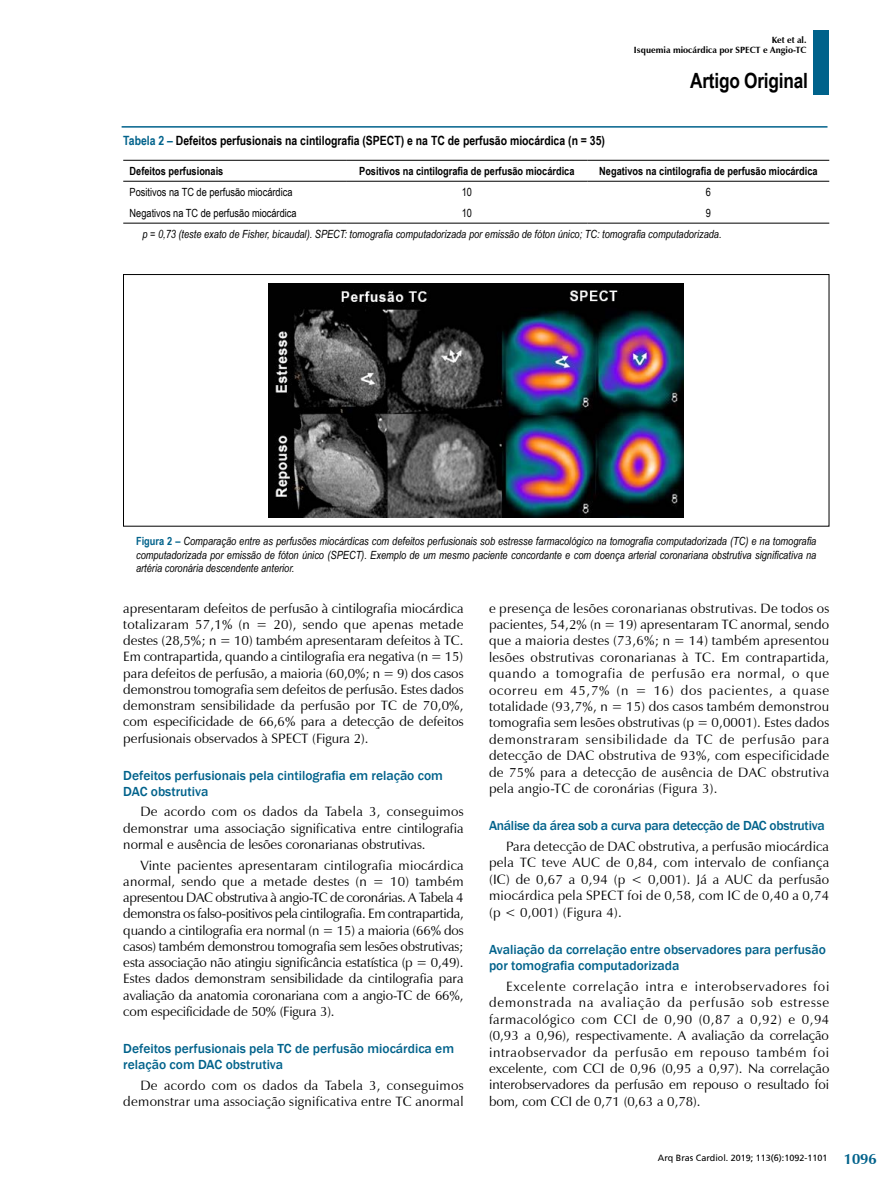
<style>
.page{position:relative;width:893px;height:1191px;background:#fff}
.page>*{position:absolute;margin:0;border:0;box-sizing:border-box;transform-origin:0 0}
.t1{font:700 21px "Arial Narrow";letter-spacing:-.01em;color:#000}
.t2{font:700 15px "Zapf Humanist 601 BT";color:#00628b}
.t3{font:13.5px/16.4px "Zapf Humanist 601 BT";color:#000;text-align:justify}
.t4{font:500 13.5px/16.2px "Franklin Gothic";color:#00628b}
.t5{font:13.5px/16.2px "Zapf Humanist 601 BT";letter-spacing:.02em;color:#000;text-align:right}
.t6{font:500 13.5px "Franklin Gothic";letter-spacing:-.02em;color:#00628b}
.t7{font:700 12.75px "Arial Narrow";color:#000}
.t8{font:italic 11.25px/13.5px "Arial Narrow";color:#000;text-align:justify}
.t9{font:700 11.25px "Arial Narrow";color:#000}
.t10{font:11.25px "Arial Narrow";color:#000}
.t11{font:700 9px/10.8px "Zapf Humanist 601 BT";color:#000;text-align:right}
.t12{font:9px "Frutiger";color:#000}
.s1{color:#00628b}
.s2{font-weight:700;font-style:normal;color:#00628b}
</style>
<div class="page">
<hr style="left:122px;top:126px;width:705px;height:2px;background:#00628b">
<div style="left:813px;top:30px;width:16px;height:64px;background:#00628b"></div>
<hr style="left:123px;top:160px;width:223px;height:1px;background:#000">
<hr style="left:346px;top:160px;width:242px;height:1px;background:#000">
<hr style="left:588px;top:160px;width:241px;height:1px;background:#000">
<hr style="left:123px;top:181px;width:223px;height:1px;background:#000">
<hr style="left:346px;top:181px;width:242px;height:1px;background:#000">
<hr style="left:588px;top:181px;width:241px;height:1px;background:#000">
<hr style="left:123px;top:223px;width:223px;height:1px;background:#000">
<hr style="left:346px;top:223px;width:242px;height:1px;background:#000">
<hr style="left:588px;top:223px;width:241px;height:1px;background:#000">
<img style="left:269px;top:284px;width:415px;height:233px">
<div style="left:123px;top:274px;width:706px;height:252px;border:1px solid #000"></div>
<p class="t11" style="left:634px;top:34px;width:174px">Ket et al.<br>Isquemia miocárdica por SPECT e Angio-TC</p>
<h1 class="t1" style="left:690px;top:65px;width:119px">Artigo Original</h1>
<p class="t7" style="left:123px;top:131px;width:483px"><span class="s1">Tabela 2 –</span> Defeitos perfusionais na cintilografia (SPECT) e na TC de perfusão miocárdica (n = 35)</p>
<p class="t9" style="left:130px;top:162px;width:95px">Defeitos perfusionais</p>
<p class="t9" style="left:359px;top:162px;width:217px">Positivos na cintilografia de perfusão miocárdica</p>
<p class="t9" style="left:599px;top:162px;width:220px">Negativos na cintilografia de perfusão miocárdica</p>
<p class="t10" style="left:130px;top:184px;width:164px">Positivos na TC de perfusão miocárdica</p>
<p class="t10" style="left:462px;top:184px;width:12px">10</p>
<p class="t10" style="left:706px;top:184px;width:7px">6</p>
<p class="t10" style="left:130px;top:204px;width:169px">Negativos na TC de perfusão miocárdica</p>
<p class="t10" style="left:462px;top:204px;width:12px">10</p>
<p class="t10" style="left:706px;top:204px;width:7px">9</p>
<p class="t8" style="left:142px;top:227px;width:581px">p = 0,73 (teste exato de Fisher, bicaudal). SPECT: tomografia computadorizada por emissão de fóton único; TC: tomografia computadorizada.</p>
<p class="t8" style="left:136px;top:534px;width:682px"><span class="s2">Figura 2 –</span> Comparação entre as perfusões miocárdicas com defeitos perfusionais sob estresse farmacológico na tomografia computadorizada (TC) e na tomografia computadorizada por emissão de fóton único (SPECT). Exemplo de um mesmo paciente concordante e com doença arterial coronariana obstrutiva significativa na artéria coronária descendente anterior.</p>
<p class="t3" style="left:123px;top:600px;width:342px">apresentaram defeitos de perfusão à cintilografia miocárdica totalizaram 57,1% (n = 20), sendo que apenas metade destes (28,5%; n = 10) também apresentaram defeitos à TC.<br>Em contrapartida, quando a cintilografia era negativa (n = 15) para defeitos de perfusão, a maioria (60,0%; n = 9) dos casos demonstrou tomografia sem defeitos de perfusão. Estes dados demonstram sensibilidade da perfusão por TC de 70,0%, com especificidade de 66,6% para a detecção de defeitos perfusionais observados à SPECT (Figura 2).</p>
<p class="t4" style="left:123px;top:767px;width:321px">Defeitos perfusionais pela cintilografia em relação com<br>DAC obstrutiva</p>
<p class="t3" style="left:123px;top:803px;width:342px;text-indent:17px">De acordo com os dados da Tabela 3, conseguimos demonstrar uma associação significativa entre cintilografia normal e ausência de lesões coronarianas obstrutivas.</p>
<p class="t3" style="left:123px;top:856px;width:342px;text-indent:17px">Vinte pacientes apresentaram cintilografia miocárdica anormal, sendo que a metade destes (n = 10) também apresentou DAC obstrutiva à angio-TC de coronárias. A Tabela 4 demonstra os falso-positivos pela cintilografia. Em contrapartida, quando a cintilografia era normal (n = 15) a maioria (66% dos casos) também demonstrou tomografia sem lesões obstrutivas; esta associação não atingiu significância estatística (p = 0,49).<br>Estes dados demonstram sensibilidade da cintilografia para avaliação da anatomia coronariana com a angio-TC de 66%, com especificidade de 50% (Figura 3).</p>
<p class="t4" style="left:123px;top:1040px;width:332px">Defeitos perfusionais pela TC de perfusão miocárdica em relação com DAC obstrutiva</p>
<p class="t5" style="left:123px;top:1076px;width:342px">De acordo com os dados da Tabela 3, conseguimos demonstrar uma associação significativa entre TC anormal</p>
<p class="t3" style="left:489px;top:599px;width:342px">e presença de lesões coronarianas obstrutivas. De todos os pacientes, 54,2% (n = 19) apresentaram TC anormal, sendo que a maioria destes (73,6%; n = 14) também apresentou lesões obstrutivas coronarianas à TC. Em contrapartida, quando a tomografia de perfusão era normal, o que ocorreu em 45,7% (n = 16) dos pacientes, a quase totalidade (93,7%, n = 15) dos casos também demonstrou tomografia sem lesões obstrutivas (p = 0,0001). Estes dados demonstraram sensibilidade da TC de perfusão para detecção de DAC obstrutiva de 93%, com especificidade de 75% para a detecção de ausência de DAC obstrutiva pela angio-TC de coronárias (Figura 3).</p>
<p class="t6" style="left:489px;top:817px;width:337px">Análise da área sob a curva para detecção de DAC obstrutiva</p>
<p class="t3" style="left:489px;top:838px;width:342px;text-indent:17px">Para detecção de DAC obstrutiva, a perfusão miocárdica pela TC teve AUC de 0,84, com intervalo de confiança (IC) de 0,67 a 0,94 (p &lt; 0,001). Já a AUC da perfusão miocárdica pela SPECT foi de 0,58, com IC de 0,40 a 0,74 (p &lt; 0,001) (Figura 4).</p>
<p class="t4" style="left:489px;top:941px;width:338px">Avaliação da correlação entre observadores para perfusão por tomografia computadorizada</p>
<p class="t3" style="left:489px;top:978px;width:342px;text-indent:17px">Excelente correlação intra e interobservadores foi demonstrada na avaliação da perfusão sob estresse farmacológico com CCI de 0,90 (0,87 a 0,92) e 0,94 (0,93 a 0,96), respectivamente. A avaliação da correlação intraobservador da perfusão em repouso também foi excelente, com CCI de 0,96 (0,95 a 0,97). Na correlação interobservadores da perfusão em repouso o resultado foi bom, com CCI de 0,71 (0,63 a 0,78).</p>
<p class="t12" style="left:658px;top:1153px;width:171px">Arq Bras Cardiol. 2019; 113(6):1092-1101</p>
<p class="t2" style="left:844px;top:1149px;width:34px">1096</p>
</div>
